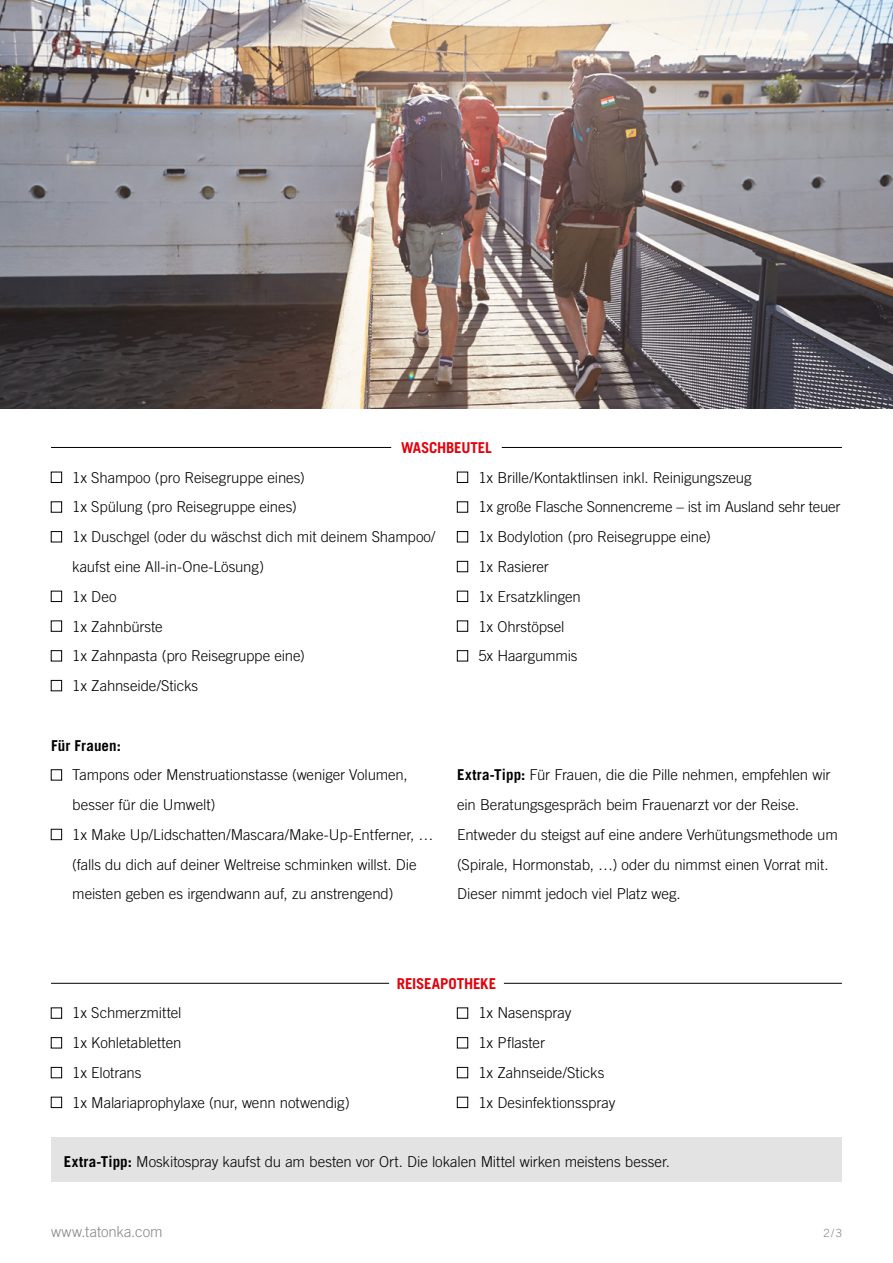
<style>
.page{position:relative;width:893px;height:1263px;background:#fff}
.page>*{position:absolute;margin:0;border:0;box-sizing:border-box;transform-origin:0 0}
.t1{font:300 15px/29.7px "Trade Gothic LT Com";letter-spacing:-.01em;color:#000}
.t2{font:700 15px "Trade Gothic LT Com";letter-spacing:-.015em;color:#e3000b}
.t3{font:300 15px "Trade Gothic LT Com";color:#868786}
.t4{font:700 15px "Trade Gothic LT Com";letter-spacing:.005em;color:#000}
.t5{font:300 11.25px "Trade Gothic LT Com";color:#868786}
.s1{font-weight:700}
</style>
<div class="page">
<div style="left:51px;top:1137px;width:791px;height:45px;background:#e3e3e3"></div>
<div style="left:51px;top:472px;width:11px;height:11px;border:1px solid #000"></div>
<div style="left:51px;top:502px;width:11px;height:10px;border:1px solid #000"></div>
<div style="left:51px;top:531px;width:11px;height:11px;border:1px solid #000"></div>
<div style="left:51px;top:591px;width:11px;height:11px;border:1px solid #000"></div>
<div style="left:51px;top:621px;width:11px;height:10px;border:1px solid #000"></div>
<div style="left:51px;top:650px;width:11px;height:11px;border:1px solid #000"></div>
<div style="left:51px;top:680px;width:11px;height:11px;border:1px solid #000"></div>
<div style="left:457px;top:472px;width:11px;height:11px;border:1px solid #000"></div>
<div style="left:457px;top:502px;width:11px;height:10px;border:1px solid #000"></div>
<div style="left:457px;top:531px;width:11px;height:11px;border:1px solid #000"></div>
<div style="left:457px;top:561px;width:11px;height:11px;border:1px solid #000"></div>
<div style="left:457px;top:591px;width:11px;height:11px;border:1px solid #000"></div>
<div style="left:457px;top:621px;width:11px;height:10px;border:1px solid #000"></div>
<div style="left:457px;top:650px;width:11px;height:11px;border:1px solid #000"></div>
<hr style="left:51px;top:447px;width:340px;height:1px;background:#000">
<hr style="left:502px;top:447px;width:340px;height:1px;background:#000">
<div style="left:51px;top:769px;width:11px;height:11px;border:1px solid #000"></div>
<div style="left:51px;top:829px;width:11px;height:11px;border:1px solid #000"></div>
<div style="left:51px;top:1008px;width:11px;height:10px;border:1px solid #000"></div>
<div style="left:51px;top:1037px;width:11px;height:11px;border:1px solid #000"></div>
<div style="left:51px;top:1067px;width:11px;height:11px;border:1px solid #000"></div>
<div style="left:51px;top:1097px;width:11px;height:11px;border:1px solid #000"></div>
<div style="left:457px;top:1008px;width:11px;height:10px;border:1px solid #000"></div>
<div style="left:457px;top:1037px;width:11px;height:11px;border:1px solid #000"></div>
<div style="left:457px;top:1067px;width:11px;height:11px;border:1px solid #000"></div>
<div style="left:457px;top:1097px;width:11px;height:11px;border:1px solid #000"></div>
<hr style="left:51px;top:983px;width:338px;height:1px;background:#000">
<hr style="left:504px;top:983px;width:338px;height:1px;background:#000">
<img style="left:0;top:0;width:893px;height:408px">
<p class="t2" style="left:401px;top:438px;width:92px">WASCHBEUTEL</p>
<p class="t1" style="left:72px;top:462px;width:234px">1x Shampoo (pro Reisegruppe eines)</p>
<p class="t1" style="left:72px;top:492px;width:226px">1x Spülung (pro Reisegruppe eines)</p>
<p class="t1" style="left:72px;top:522px;width:365px">1x Duschgel (oder du wäschst dich mit deinem Shampoo/ kaufst eine All-in-One-Lösung)</p>
<p class="t1" style="left:72px;top:581px;width:46px">1x Deo</p>
<p class="t1" style="left:72px;top:611px;width:92px">1x Zahnbürste</p>
<p class="t1" style="left:72px;top:641px;width:234px">1x Zahnpasta (pro Reisegruppe eine)</p>
<p class="t1" style="left:72px;top:671px;width:127px">1x Zahnseide/Sticks</p>
<p class="t4" style="left:51px;top:736px;width:71px">Für Frauen:</p>
<p class="t1" style="left:72px;top:760px;width:337px">Tampons oder Menstruationstasse (weniger Volumen, besser für die Umwelt)</p>
<p class="t1" style="left:72px;top:819px;width:363px">1x Make Up/Lidschatten/Mascara/Make-Up-Entferner, … (falls du dich auf deiner Weltreise schminken willst. Die meisten geben es irgendwann auf, zu anstrengend)</p>
<p class="t1" style="left:478px;top:462px;width:275px">1x Brille/Kontaktlinsen inkl. Reinigungszeug</p>
<p class="t1" style="left:478px;top:492px;width:363px">1x große Flasche Sonnencreme – ist im Ausland sehr teuer</p>
<p class="t1" style="left:478px;top:522px;width:234px">1x Bodylotion (pro Reisegruppe eine)</p>
<p class="t1" style="left:478px;top:552px;width:72px">1x Rasierer</p>
<p class="t1" style="left:478px;top:581px;width:104px">1x Ersatzklingen</p>
<p class="t1" style="left:478px;top:611px;width:88px">1x Ohrstöpsel</p>
<p class="t1" style="left:478px;top:641px;width:101px">5x Haargummis</p>
<p class="t1" style="left:457px;top:760px;width:375px"><span class="s1">Extra-Tipp:</span> Für Frauen, die die Pille nehmen, empfehlen wir ein Beratungsgespräch beim Frauenarzt vor der Reise.</p>
<p class="t1" style="left:457px;top:819px;width:382px">Entweder du steigst auf eine andere Verhütungsmethode um (Spirale, Hormonstab, …) oder du nimmst einen Vorrat mit.<br>Dieser nimmt jedoch viel Platz weg.</p>
<p class="t1" style="left:72px;top:998px;width:111px">1x Schmerzmittel</p>
<p class="t1" style="left:72px;top:1028px;width:111px">1x Kohletabletten</p>
<p class="t1" style="left:72px;top:1058px;width:71px">1x Elotrans</p>
<p class="t1" style="left:72px;top:1087px;width:279px">1x Malariaprophylaxe (nur, wenn notwendig)</p>
<p class="t2" style="left:397px;top:974px;width:101px">REISEAPOTHEKE</p>
<p class="t1" style="left:478px;top:998px;width:94px">1x Nasenspray</p>
<p class="t1" style="left:478px;top:1028px;width:68px">1x Pflaster</p>
<p class="t1" style="left:478px;top:1058px;width:127px">1x Zahnseide/Sticks</p>
<p class="t1" style="left:478px;top:1087px;width:138px">1x Desinfektionsspray</p>
<p class="t1" style="left:64px;top:1147px;width:608px"><span class="s1">Extra-Tipp:</span> Moskitospray kaufst du am besten vor Ort. Die lokalen Mittel wirken meistens besser.</p>
<p class="t3" style="left:51px;top:1223px;width:113px">www.tatonka.com</p>
<p class="t5" style="left:823px;top:1227px;width:20px">2/3</p>
</div>
